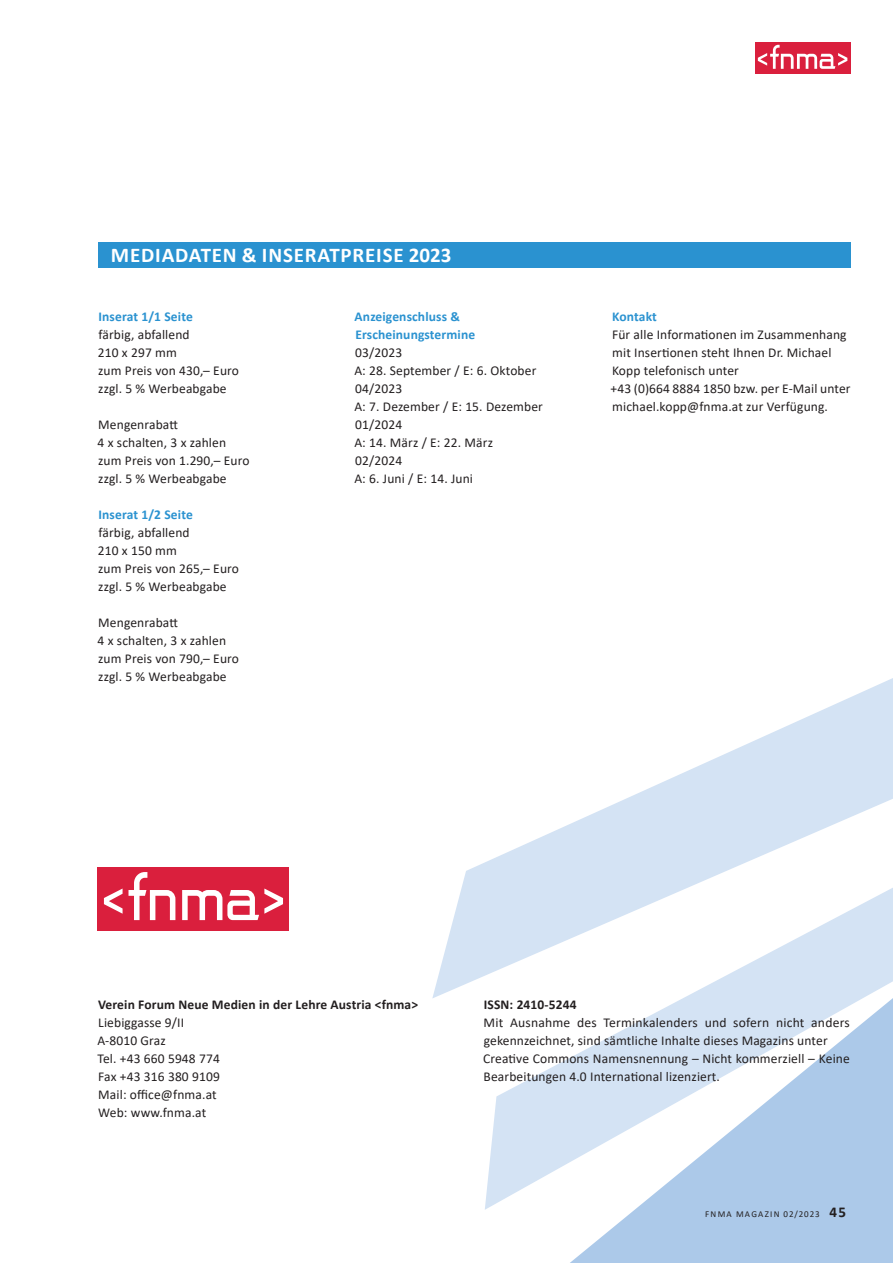
<style>
.page{position:relative;width:893px;height:1263px;background:#fff}
.page>*{position:absolute;margin:0;border:0;box-sizing:border-box;transform-origin:0 0}
.Head_3_Verlaufsbox{font:700 21px "Calibri";letter-spacing:.04em;color:#fff}
.Body_1_zweispaltig{font:13.5px/18px "Calibri";letter-spacing:.01em;color:#231f20}
.Body_1_zweisp_Bold{font:700 13.5px "Calibri";letter-spacing:.01em;color:#2a92d0}
.Body_1_zweispaltig-2{font:700 13.5px "Calibri";letter-spacing:.01em;color:#231f20}
.t1{font:9px "Calibri";letter-spacing:.14em;color:#231f20}
.s1{font-weight:700;font-size:15px}
</style>
<div class="page">
<svg style="left:485px;top:1058px;width:85px;height:152px;fill:#d4e3f4"></svg>
<svg style="left:432px;top:678px;width:461px;height:320px"></svg>
<svg style="left:570px;top:998px;width:323px;height:265px"></svg>
<div style="left:98px;top:242px;width:752px;height:26px;background:#2a92d0"></div>
<div style="left:98px;top:867px;width:191px;height:64px;background:#da1f3d"></div>
<svg style="left:104px;top:872px;width:179px;height:48px"></svg>
<div style="left:755px;top:43px;width:95px;height:31px;background:#da1f3d"></div>
<svg style="left:758px;top:45px;width:89px;height:24px"></svg>
<h2 class="Head_3_Verlaufsbox" style="left:111px;top:240px;width:342px">MEDIADATEN &amp; INSERATPREISE 2023</h2>
<p class="Body_1_zweisp_Bold" style="left:98px;top:307px;width:96px">Inserat 1/1 Seite</p>
<p class="Body_1_zweispaltig" style="left:99px;top:326px;width:93px">färbig, abfallend</p>
<p class="Body_1_zweispaltig" style="left:98px;top:344px;width:81px">210 x 297 mm</p>
<p class="Body_1_zweispaltig" style="left:98px;top:362px;width:142px">zum Preis von 430,– Euro</p>
<p class="Body_1_zweispaltig" style="left:98px;top:380px;width:130px">zzgl. 5 % Werbeabgabe</p>
<p class="Body_1_zweispaltig" style="left:98px;top:416px;width:81px">Mengenrabatt</p>
<p class="Body_1_zweispaltig" style="left:98px;top:434px;width:130px">4 x schalten, 3 x zahlen</p>
<p class="Body_1_zweispaltig" style="left:98px;top:452px;width:153px">zum Preis von 1.290,– Euro</p>
<p class="Body_1_zweispaltig" style="left:98px;top:470px;width:130px">zzgl. 5 % Werbeabgabe</p>
<p class="Body_1_zweisp_Bold" style="left:98px;top:505px;width:96px">Inserat 1/2 Seite</p>
<p class="Body_1_zweispaltig" style="left:99px;top:524px;width:93px">färbig, abfallend</p>
<p class="Body_1_zweispaltig" style="left:98px;top:542px;width:81px">210 x 150 mm</p>
<p class="Body_1_zweispaltig" style="left:98px;top:560px;width:142px">zum Preis von 265,– Euro</p>
<p class="Body_1_zweispaltig" style="left:98px;top:578px;width:130px">zzgl. 5 % Werbeabgabe</p>
<p class="Body_1_zweispaltig" style="left:98px;top:614px;width:81px">Mengenrabatt</p>
<p class="Body_1_zweispaltig" style="left:98px;top:632px;width:130px">4 x schalten, 3 x zahlen</p>
<p class="Body_1_zweispaltig" style="left:98px;top:650px;width:142px">zum Preis von 790,– Euro</p>
<p class="Body_1_zweispaltig" style="left:98px;top:668px;width:130px">zzgl. 5 % Werbeabgabe</p>
<p class="Body_1_zweisp_Bold" style="left:355px;top:307px;width:107px">Anzeigenschluss &amp;</p>
<p class="Body_1_zweisp_Bold" style="left:355px;top:325px;width:121px">Erscheinungstermine</p>
<p class="Body_1_zweispaltig" style="left:355px;top:344px;width:49px">03/2023</p>
<p class="Body_1_zweispaltig" style="left:354px;top:362px;width:184px">A: 28. September / E: 6. Oktober</p>
<p class="Body_1_zweispaltig" style="left:355px;top:380px;width:49px">04/2023</p>
<p class="Body_1_zweispaltig" style="left:354px;top:398px;width:190px">A: 7. Dezember / E: 15. Dezember</p>
<p class="Body_1_zweispaltig" style="left:355px;top:416px;width:49px">01/2024</p>
<p class="Body_1_zweispaltig" style="left:354px;top:434px;width:140px">A: 14. März / E: 22. März</p>
<p class="Body_1_zweispaltig" style="left:355px;top:452px;width:49px">02/2024</p>
<p class="Body_1_zweispaltig" style="left:354px;top:470px;width:120px">A: 6. Juni / E: 14. Juni</p>
<p class="Body_1_zweisp_Bold" style="left:612px;top:307px;width:46px">Kontakt</p>
<p class="Body_1_zweispaltig" style="left:612px;top:326px;width:236px">Für alle Informationen im Zusammenhang</p>
<p class="Body_1_zweispaltig" style="left:612px;top:344px;width:221px">mit Insertionen steht Ihnen Dr. Michael</p>
<p class="Body_1_zweispaltig" style="left:612px;top:362px;width:128px">Kopp telefonisch unter</p>
<p class="Body_1_zweispaltig" style="left:610px;top:380px;width:242px">+43 (0)664 8884 1850 bzw. per E-Mail unter michael.kopp@fnma.at zur Verfügung.</p>
<p class="Body_1_zweispaltig-2" style="left:98px;top:995px;width:321px">Verein Forum Neue Medien in der Lehre Austria &lt;fnma&gt;</p>
<p class="Body_1_zweispaltig" style="left:98px;top:1013px;width:87px">Liebiggasse 9/II</p>
<p class="Body_1_zweispaltig" style="left:97px;top:1031px;width:70px">A-8010 Graz</p>
<p class="Body_1_zweispaltig" style="left:98px;top:1049px;width:124px">Tel. +43 660 5948 774</p>
<p class="Body_1_zweispaltig" style="left:98px;top:1067px;width:123px">Fax +43 316 380 9109</p>
<p class="Body_1_zweispaltig" style="left:98px;top:1085px;width:120px">Mail: office@fnma.at</p>
<p class="Body_1_zweispaltig" style="left:98px;top:1103px;width:110px">Web: www.fnma.at</p>
<p class="Body_1_zweispaltig-2" style="left:484px;top:995px;width:94px">ISSN: 2410-5244</p>
<p class="Body_1_zweispaltig" style="left:484px;top:1013px;width:368px">Mit Ausnahme des Terminkalenders und sofern nicht anders gekennzeichnet, sind sämtliche Inhalte dieses Magazins unter</p>
<p class="Body_1_zweispaltig" style="left:483px;top:1049px;width:368px">Creative Commons Namensnennung – Nicht kommerziell – Keine<br>Bearbeitungen 4.0 International lizenziert.</p>
<p class="t1" style="left:705px;top:1207px;width:142px">FNMA MAGAZIN 02/2023 <span class="s1">45</span></p>
</div>
